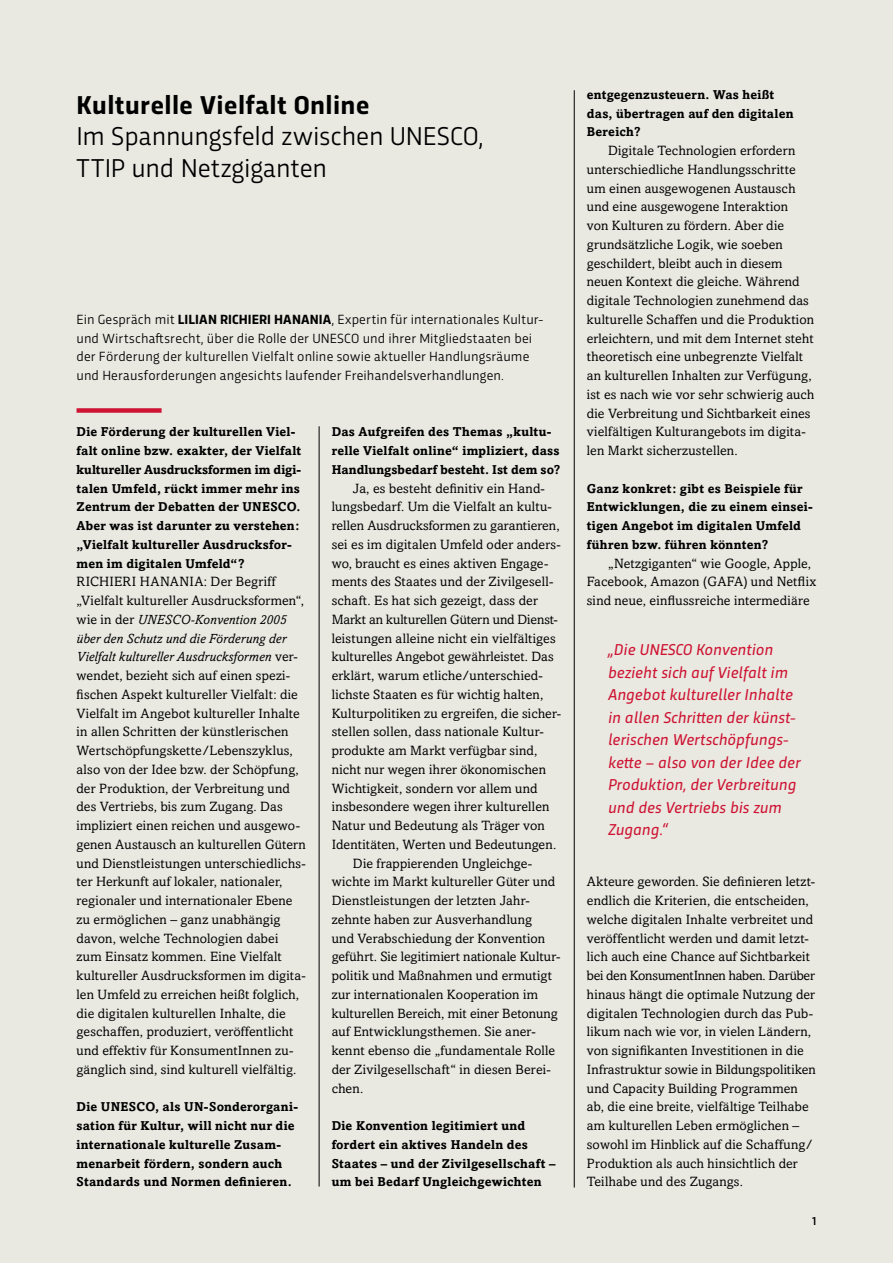
<style>
.page{position:relative;width:893px;height:1263px;background:#e9e9e2}
.page>*{position:absolute;margin:0;border:0;box-sizing:border-box;transform-origin:0 0}
.t1{font:27px/31.5px "Trasandina";letter-spacing:-.005em;color:#000}
.t2{font:700 27px "Trasandina";letter-spacing:.015em;color:#000}
.t3{font:italic 16.5px/22.5px "Trasandina";letter-spacing:.005em;color:#ce1432}
.t4{font:13.95px/18.8px "Trasandina";letter-spacing:.01em;color:#000}
.t5{font:13.5px/18.8px "Amasis";letter-spacing:.015em;color:#000}
.t6{font:13.5px "Amasis";letter-spacing:.035em;color:#000}
.t7{font:700 12.75px/18.8px "Amasis";letter-spacing:.02em;color:#000}
.t8{font:500 12px "Trasandina";color:#000}
.s1{font-weight:700}
.s2{font-style:italic}
</style>
<div class="page">
<div style="left:77px;top:408px;width:85px;height:5px;background:#ce1432"></div>
<hr style="left:319px;top:426px;width:1px;height:760px;background:#000">
<hr style="left:574px;top:90px;width:1px;height:1097px;background:#000">
<h1 class="t2" style="left:77px;top:84px;width:294px">Kulturelle Vielfalt Online</h1>
<h1 class="t1" style="left:77px;top:118px;width:408px">Im Spannungsfeld zwischen UNESCO,<br>TTIP und Netzgiganten</h1>
<p class="t4" style="left:77px;top:309px;width:468px">Ein Gespräch mit <span class="s1">Lilian Richieri Hanania</span>, Expertin für internationales Kultur&shy;und Wirtschaftsrecht, über die Rolle der UNESCO und ihrer Mitgliedstaaten bei der Förderung der kulturellen Vielfalt online sowie aktueller Handlungsräume und Herausforderungen angesichts laufender Freihandelsverhandlungen.</p>
<p class="t7" style="left:77px;top:422px;width:226px">Die Förderung der kulturellen Viel&shy;falt online bzw. exakter, der Vielfalt kultureller Ausdrucksformen im digi&shy;talen Umfeld, rückt immer mehr ins Zentrum der Debatten der UNESCO.<br>Aber was ist darunter zu verstehen: „Vielfalt kultureller Ausdrucksfor&shy;men im digitalen Umfeld“?</p>
<p class="t5" style="left:77px;top:572px;width:231px">Richieri Hanania: Der Begriff „Vielfalt kultureller Ausdrucksformen“, wie in der <span class="s2">UNESCO-Konvention 2005 über den Schutz und die Förderung der Vielfalt kultureller Ausdrucksformen</span> ver&shy;wendet, bezieht sich auf einen spezi&shy;fischen Aspekt kultureller Vielfalt: die Vielfalt im Angebot kultureller Inhalte in allen Schritten der künstlerischen Wertschöpfungskette/Lebenszyklus, also von der Idee bzw. der Schöpfung, der Produktion, der Verbreitung und des Vertriebs, bis zum Zugang. Das impliziert einen reichen und ausgewo&shy;genen Austausch an kulturellen Gütern und Dienstleistungen unterschiedlichs&shy;ter Herkunft auf lokaler, nationaler, regionaler und internationaler Ebene zu ermöglichen – ganz unabhängig davon, welche Technologien dabei zum Einsatz kommen. Eine Vielfalt kultureller Ausdrucksformen im digita&shy;len Umfeld zu erreichen heißt folglich, die digitalen kulturellen Inhalte, die geschaffen, produziert, veröffentlicht und effektiv für KonsumentInnen zu&shy;gänglich sind, sind kulturell vielfältig.</p>
<p class="t7" style="left:77px;top:1097px;width:223px">Die UNESCO, als UN-Sonderorgani&shy;sation für Kultur, will nicht nur die internationale kulturelle Zusam&shy;menarbeit fördern, sondern auch Standards und Normen definieren.</p>
<p class="t7" style="left:332px;top:422px;width:230px">Das Aufgreifen des Themas „kultu&shy;relle Vielfalt online“ impliziert, dass<br>Handlungsbedarf besteht. Ist dem so?</p>
<p class="t5" style="left:353px;top:479px;width:194px">Ja, es besteht definitiv ein Hand-</p>
<p class="t5" style="left:332px;top:497px;width:222px">lungsbedarf. Um die Vielfalt an kultu-</p>
<p class="t5" style="left:332px;top:516px;width:229px">rellen Ausdrucksformen zu garantieren,</p>
<p class="t5" style="left:332px;top:535px;width:231px">sei es im digitalen Umfeld oder anders-</p>
<p class="t5" style="left:332px;top:554px;width:218px">wo, braucht es eines aktiven Engage-</p>
<p class="t5" style="left:332px;top:572px;width:223px">ments des Staates und der Zivilgesell-</p>
<p class="t5" style="left:332px;top:591px;width:208px">schaft. Es hat sich gezeigt, dass der</p>
<p class="t5" style="left:332px;top:610px;width:228px">Markt an kulturellen Gütern und Dienst-</p>
<p class="t5" style="left:332px;top:629px;width:225px">leistungen alleine nicht ein vielfältiges</p>
<p class="t5" style="left:332px;top:647px;width:224px">kulturelles Angebot gewährleistet. Das</p>
<p class="t5" style="left:332px;top:666px;width:213px">erklärt, warum etliche/unterschied-</p>
<p class="t5" style="left:332px;top:685px;width:213px">lichste Staaten es für wichtig halten,</p>
<p class="t5" style="left:332px;top:704px;width:231px">Kulturpolitiken zu ergreifen, die sicher-</p>
<p class="t5" style="left:332px;top:722px;width:214px">stellen sollen, dass nationale Kultur-</p>
<p class="t5" style="left:332px;top:741px;width:207px">produkte am Markt verfügbar sind,</p>
<p class="t5" style="left:332px;top:760px;width:216px">nicht nur wegen ihrer ökonomischen</p>
<p class="t5" style="left:332px;top:779px;width:207px">Wichtigkeit, sondern vor allem und</p>
<p class="t5" style="left:332px;top:797px;width:219px">insbesondere wegen ihrer kulturellen</p>
<p class="t5" style="left:332px;top:816px;width:215px">Natur und Bedeutung als Träger von</p>
<p class="t5" style="left:332px;top:835px;width:226px">Identitäten, Werten und Bedeutungen.</p>
<p class="t5" style="left:353px;top:854px;width:181px">Die frappierenden Ungleichge-</p>
<p class="t5" style="left:332px;top:872px;width:225px">wichte im Markt kultureller Güter und</p>
<p class="t5" style="left:332px;top:891px;width:200px">Dienstleistungen der letzten Jahr-</p>
<p class="t5" style="left:332px;top:910px;width:202px">zehnte haben zur Ausverhandlung</p>
<p class="t5" style="left:332px;top:929px;width:215px">und Verabschiedung der Konvention</p>
<p class="t5" style="left:332px;top:947px;width:230px">geführt. Sie legitimiert nationale Kultur-</p>
<p class="t5" style="left:332px;top:966px;width:222px">politik und Maßnahmen und ermutigt</p>
<p class="t5" style="left:332px;top:985px;width:208px">zur internationalen Kooperation im</p>
<p class="t5" style="left:332px;top:1004px;width:228px">kulturellen Bereich, mit einer Betonung</p>
<p class="t6" style="left:332px;top:1024px;width:206px">auf Entwicklungsthemen. Sie aner-</p>
<p class="t5" style="left:332px;top:1041px;width:225px">kennt ebenso die „fundamentale Rolle</p>
<p class="t5" style="left:332px;top:1060px;width:221px">der Zivilgesellschaft“ in diesen Berei-</p>
<p class="t5" style="left:332px;top:1079px;width:33px">chen.</p>
<p class="t7" style="left:332px;top:1116px;width:225px">Die Konvention legitimiert und fordert ein aktives Handeln des Staates – und der Zivilgesellschaft – um bei Bedarf Ungleichgewichten</p>
<p class="t7" style="left:587px;top:85px;width:208px">entgegenzusteuern. Was heißt das, übertragen auf den digitalen<br>Bereich?</p>
<p class="t5" style="left:587px;top:141px;width:229px;text-indent:21px">Digitale Technologien erfordern unterschiedliche Handlungsschritte um einen ausgewogenen Austausch und eine ausgewogene Interaktion<br>von Kulturen zu fördern. Aber die grundsätzliche Logik, wie soeben geschildert, bleibt auch in diesem neuen Kontext die gleiche. Während digitale Technologien zunehmend das kulturelle Schaffen und die Produktion erleichtern, und mit dem Internet steht theoretisch eine unbegrenzte Vielfalt an kulturellen Inhalten zur Verfügung, ist es nach wie vor sehr schwierig auch die Verbreitung und Sichtbarkeit eines vielfältigen Kulturangebots im digita&shy;len Markt sicherzustellen.</p>
<p class="t7" style="left:587px;top:479px;width:227px">Ganz konkret: gibt es Beispiele für Entwicklungen, die zu einem einsei&shy;tigen Angebot im digitalen Umfeld führen bzw. führen könnten?</p>
<p class="t5" style="left:587px;top:554px;width:231px;text-indent:21px">„Netzgiganten“ wie Google, Apple,<br>Facebook, Amazon (GAFA) und Netflix sind neue, einflussreiche intermediäre</p>
<p class="t3" style="left:608px;top:637px;width:194px">„Die UNESCO Konvention bezieht sich auf Vielfalt im<br>Angebot kultureller Inhalte in allen Schritten der künst&shy;lerischen Wertschöpfungs&shy;kette – also von der Idee der<br>Produktion, der Verbreitung und des Vertriebs bis zum<br>Zugang.“</p>
<p class="t5" style="left:587px;top:872px;width:230px">Akteure geworden. Sie definieren letzt&shy;endlich die Kriterien, die entscheiden, welche digitalen Inhalte verbreitet und veröffentlicht werden und damit letzt&shy;lich auch eine Chance auf Sichtbarkeit bei den KonsumentInnen haben. Darüber hinaus hängt die optimale Nutzung der digitalen Technologien durch das Pub&shy;likum nach wie vor, in vielen Ländern, von signifikanten Investitionen in die Infrastruktur sowie in Bildungspolitiken und Capacity Building Programmen ab, die eine breite, vielfältige Teilhabe am kulturellen Leben ermöglichen – sowohl im Hinblick auf die Schaffung/ Produktion als auch hinsichtlich der Teilhabe und des Zugangs.</p>
<p class="t8" style="left:812px;top:1212px;width:6px">1</p>
</div>
